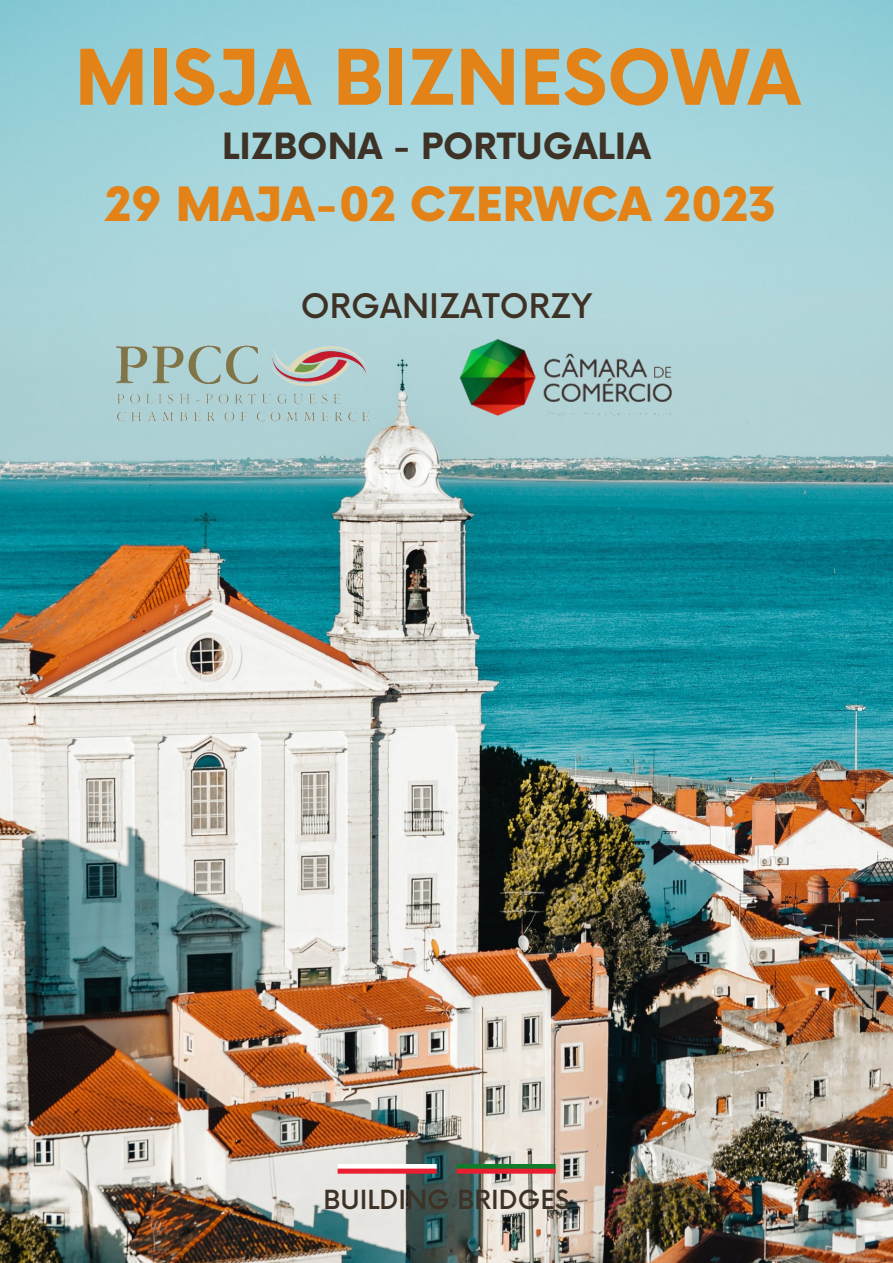
<style>
.page{position:relative;width:893px;height:1263px;background:#fff}
.page>*{position:absolute;margin:0;border:0;box-sizing:border-box;transform-origin:0 0}
.t1{font:700 74.7px "Now";color:#e38317}
.t2{font:900 46.05px "Now";color:#e38317}
.t3{font:700 35.25px "Now";color:#3e3226}
.t4{font:500 33px "Now";color:#3e3226}
.t5{font:500 25.65px "Now";color:#3e3226}
</style>
<div class="page">
<img style="left:0;top:0;width:893px;height:1263px">
<div style="left:338px;top:1164px;width:99px;height:5px;background:#fff"></div>
<div style="left:338px;top:1168px;width:99px;height:6px;background:#ea1e31"></div>
<div style="left:456px;top:1164px;width:99px;height:5px;background:#0f7d2b"></div>
<div style="left:457px;top:1168px;width:99px;height:6px;background:#ea1e31"></div>
<img style="left:457px;top:337px;width:229px;height:95px">
<img style="left:89px;top:328px;width:306px;height:113px">
<h1 class="t1" style="left:75px;top:38px;width:727px">MISJA BIZNESOWA</h1>
<p class="t3" style="left:222px;top:127px;width:430px">LIZBONA - PORTUGALIA</p>
<p class="t2" style="left:105px;top:180px;width:672px">29 MAJA-02 CZERWCA 2023</p>
<p class="t4" style="left:301px;top:288px;width:293px">ORGANIZATORZY</p>
<p class="t5" style="left:323px;top:1186px;width:248px">BUILDING BRIDGES</p>
</div>
